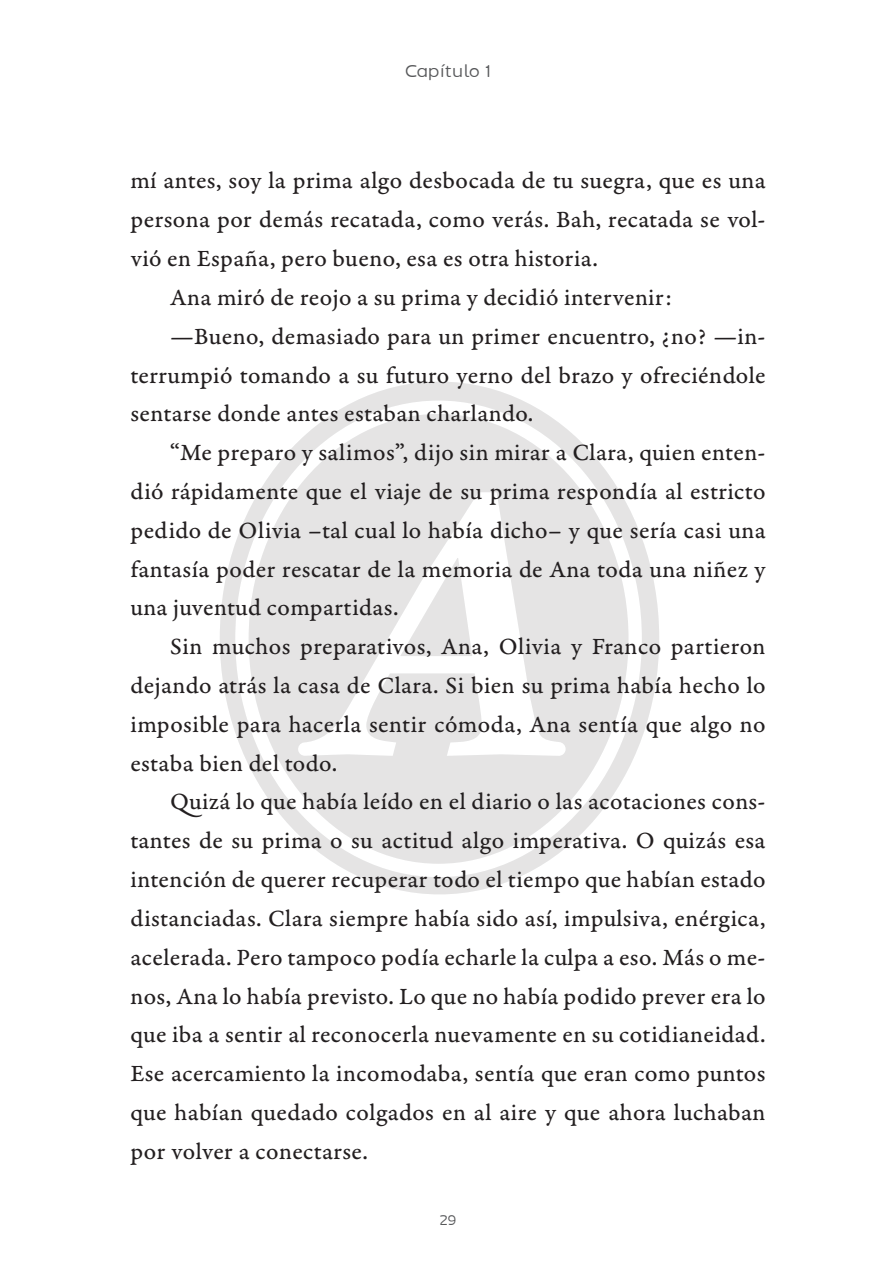
<style>
.page{position:relative;width:879px;height:1276px;background:#fff}
.page>*{position:absolute;margin:0;border:0;box-sizing:border-box;transform-origin:0 0}
.t1{font:24.6px "Garamond Premr Pro Capt";letter-spacing:.015em;color:#231f20}
.t2{font:300 17px "Hitmo 2.0";letter-spacing:.025em;color:#57585a}
.t3{font:300 14px "Hitmo 2.0";color:#57585a}
</style>
<div class="page">
<svg style="left:220px;top:381px;width:439px;height:513px"></svg>
<svg style="left:249px;top:414px;width:379px;height:450px;fill:#e5e4e4"></svg>
<svg style="left:400px;top:558px;width:72px;height:98px"></svg>
<p class="t2" style="left:405px;top:61px;width:87px">Capítulo 1</p>
<p class="t1" style="left:130px;top:166px;width:637px">mí antes, soy la prima algo desbocada de tu suegra, que es una</p>
<p class="t1" style="left:130px;top:205px;width:636px">persona por demás recatada, como verás. Bah, recatada se vol-</p>
<p class="t1" style="left:130px;top:243px;width:469px">vió en España, pero bueno, esa es otra historia.</p>
<p class="t1" style="left:170px;top:282px;width:503px">Ana miró de reojo a su prima y decidió intervenir:</p>
<p class="t1" style="left:170px;top:321px;width:597px">—Bueno, demasiado para un primer encuentro, ¿no? —in-</p>
<p class="t1" style="left:130px;top:360px;width:636px">terrumpió tomando a su futuro yerno del brazo y ofreciéndole</p>
<p class="t1" style="left:130px;top:399px;width:404px">sentarse donde antes estaban charlando.</p>
<p class="t1" style="left:170px;top:437px;width:597px">“Me preparo y salimos”, dijo sin mirar a Clara, quien enten-</p>
<p class="t1" style="left:130px;top:476px;width:636px">dió rápidamente que el viaje de su prima respondía al estricto</p>
<p class="t1" style="left:130px;top:515px;width:637px">pedido de Olivia –tal cual lo había dicho– y que sería casi una</p>
<p class="t1" style="left:130px;top:554px;width:637px">fantasía poder rescatar de la memoria de Ana toda una niñez y</p>
<p class="t1" style="left:130px;top:593px;width:270px">una juventud compartidas.</p>
<p class="t1" style="left:170px;top:631px;width:597px">Sin muchos preparativos, Ana, Olivia y Franco partieron</p>
<p class="t1" style="left:130px;top:670px;width:636px">dejando atrás la casa de Clara. Si bien su prima había hecho lo</p>
<p class="t1" style="left:130px;top:709px;width:637px">imposible para hacerla sentir cómoda, Ana sentía que algo no</p>
<p class="t1" style="left:130px;top:748px;width:208px">estaba bien del todo.</p>
<p class="t1" style="left:170px;top:787px;width:597px">Quizá lo que había leído en el diario o las acotaciones cons-</p>
<p class="t1" style="left:130px;top:825px;width:637px">tantes de su prima o su actitud algo imperativa. O quizás esa</p>
<p class="t1" style="left:130px;top:864px;width:636px">intención de querer recuperar todo el tiempo que habían estado</p>
<p class="t1" style="left:130px;top:903px;width:636px">distanciadas. Clara siempre había sido así, impulsiva, enérgica,</p>
<p class="t1" style="left:130px;top:942px;width:636px">acelerada. Pero tampoco podía echarle la culpa a eso. Más o me-</p>
<p class="t1" style="left:130px;top:981px;width:636px">nos, Ana lo había previsto. Lo que no había podido prever era lo</p>
<p class="t1" style="left:130px;top:1019px;width:637px">que iba a sentir al reconocerla nuevamente en su cotidianeidad.</p>
<p class="t1" style="left:130px;top:1058px;width:636px">Ese acercamiento la incomodaba, sentía que eran como puntos</p>
<p class="t1" style="left:130px;top:1097px;width:636px">que habían quedado colgados en al aire y que ahora luchaban</p>
<p class="t1" style="left:130px;top:1136px;width:239px">por volver a conectarse.</p>
<p class="t3" style="left:440px;top:1210px;width:18px">29</p>
</div>
